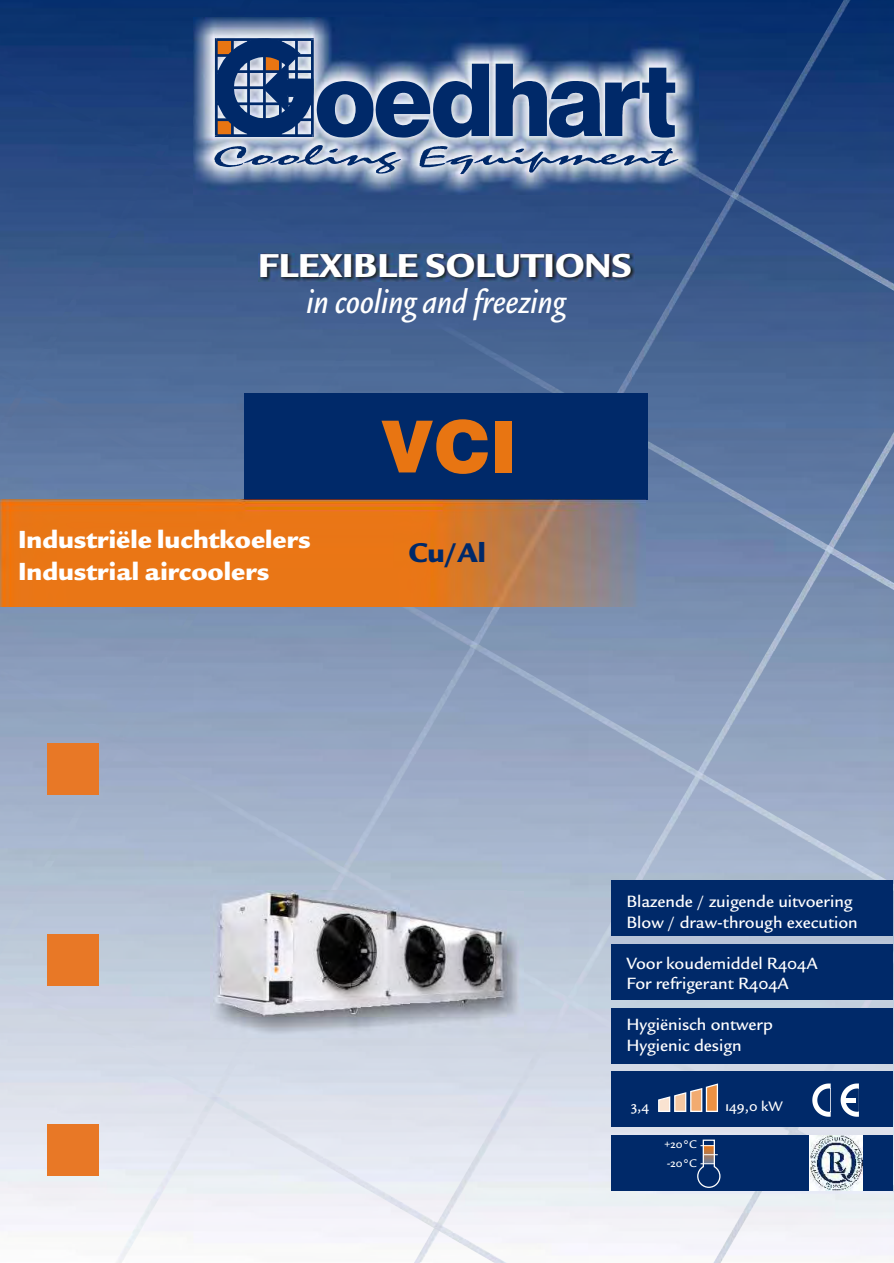
<style>
.page{position:relative;width:894px;height:1263px;background:#fff}
.page>*{position:absolute;margin:0;border:0;box-sizing:border-box;transform-origin:0 0}
.t1{font:72px "Swis 721 Blk BT";color:#e87512}
.t2{font:italic 36px "Legacy Sans Md OSITCTT";color:#fff;scale:.88 1}
.t3{font:700 36px "Legacy Sans Md OSITCTT";color:#fff}
.t4{font:700 29.55px "Legacy Sans Md OSITCTT";color:#002969}
.t5{font:700 27px/32px "Legacy Sans Md OSITCTT";color:#fff}
.t6{font:17.7px/20.5px "Legacy Sans Md OSITCTT";color:#fff}
.t7{font:15px "Legacy Sans Md OSITCTT";color:#fff}
.t8{font:12px "Legacy Sans Md OSITCTT";color:#fff}
</style>
<div class="page">
<div style="left:58px;top:0;width:836px;height:26px;background:#072f6d"></div>
<img style="left:0;top:26px;width:894px;height:227px">
<img style="left:0;top:253px;width:894px;height:227px">
<img style="left:0;top:480px;width:894px;height:775px">
<img style="left:0;top:705px;width:890px;height:558px">
<div style="left:244px;top:393px;width:404px;height:107px;background:#002969"></div>
<img style="left:0;top:500px;width:646px;height:106px">
<div style="left:612px;top:880px;width:281px;height:56px;background:#002969"></div>
<div style="left:612px;top:944px;width:281px;height:55px;background:#002969"></div>
<div style="left:612px;top:1008px;width:281px;height:55px;background:#002969"></div>
<div style="left:612px;top:1072px;width:281px;height:55px;background:#002969"></div>
<div style="left:612px;top:1135px;width:281px;height:56px;background:#002969"></div>
<div style="left:48px;top:1125px;width:51px;height:51px;background:#e87826"></div>
<div style="left:48px;top:934px;width:51px;height:51px;background:#e87826"></div>
<div style="left:48px;top:744px;width:51px;height:51px;background:#e87826"></div>
<img style="left:258px;top:254px;width:377px;height:27px">
<svg style="left:812px;top:1083px;width:19px;height:34px"></svg>
<svg style="left:841px;top:1083px;width:18px;height:34px"></svg>
<div style="left:844px;top:1098px;width:12px;height:5px;background:#fff"></div>
<svg style="left:658px;top:1083px;width:61px;height:29px"></svg>
<svg style="left:697px;top:1139px;width:24px;height:49px"></svg>
<img style="left:194px;top:18px;width:505px;height:177px">
<svg style="left:496px;top:64px;width:179px;height:74px"></svg>
<svg style="left:214px;top:145px;width:187px;height:29px"></svg>
<svg style="left:420px;top:146px;width:259px;height:28px"></svg>
<svg style="left:215px;top:38px;width:274px;height:100px"></svg>
<svg style="left:809px;top:1135px;width:54px;height:56px"></svg>
<img style="left:810px;top:1136px;width:52px;height:54px">
<img style="left:211px;top:892px;width:312px;height:145px">
<img style="left:213px;top:891px;width:294px;height:126px">
<h2 class="t3" style="left:258px;top:244px;width:375px">FLEXIBLE SOLUTIONS</h2>
<h2 class="t2" style="left:306px;top:281px;width:296px">in cooling and freezing</h2>
<h3 class="t5" style="left:18px;top:523px;width:294px">Industriële luchtkoelers<br>Industrial aircoolers</h3>
<h1 class="t1" style="left:381px;top:418px;width:138px">VCI</h1>
<h3 class="t4" style="left:409px;top:535px;width:79px">Cu/Al</h3>
<p class="t6" style="left:626px;top:891px;width:233px">Blazende / zuigende uitvoering<br>Blow / draw-through execution</p>
<p class="t6" style="left:626px;top:953px;width:193px">Voor koudemiddel R404A<br>For refrigerant R404A</p>
<p class="t6" style="left:626px;top:1014px;width:148px">Hygiënisch ontwerp<br>Hygienic design</p>
<p class="t7" style="left:631px;top:1098px;width:20px">3,4</p>
<p class="t7" style="left:726px;top:1098px;width:59px">149,0 kW</p>
<p class="t8" style="left:664px;top:1137px;width:34px">+20°C</p>
<p class="t8" style="left:667px;top:1156px;width:32px">-20°C</p>
</div>
